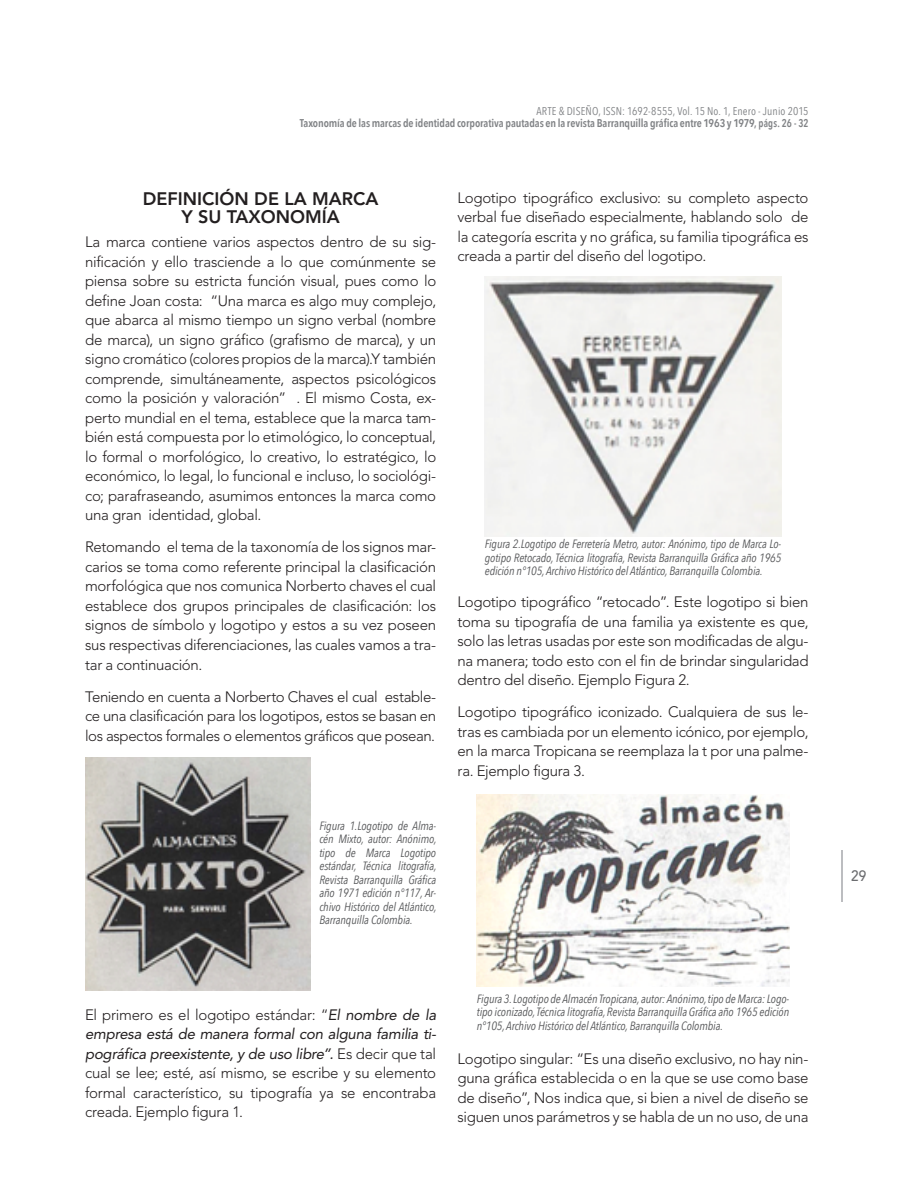
<style>
.page{position:relative;width:915px;height:1191px;background:#fff}
.page>*{position:absolute;margin:0;border:0;box-sizing:border-box;transform-origin:0 0}
.Subtítulos{font:800 18px "Avenir LT Std";color:#231f20}
.General{font:300 15px/19.5px "Avenir LT Std";letter-spacing:-.02em;color:#231f20;text-align:justify}
.t1{font:500 15px "Avenir LT Std";color:#6c6d70;scale:.9 1}
.Pie_de_foto{font:italic 12px/13.5px "Avenir Next Condensed";letter-spacing:-.01em;color:#57585a;text-align:justify}
.t2{font:600 11.25px "Avenir Next Condensed";letter-spacing:-.01em;color:#808285}
.t3{font:11.25px "Avenir Next Condensed";letter-spacing:.01em;color:#808285}
.s1{font-weight:400;font-style:italic}
</style>
<div class="page">
<hr style="left:840px;top:850px;width:2px;height:51px;background:#bcbdc0">
<img style="left:85px;top:757px;width:226px;height:233px">
<img style="left:484px;top:276px;width:297px;height:260px">
<img style="left:476px;top:794px;width:313px;height:192px">
<p class="t3" style="left:536px;top:102px;width:273px">ARTE &amp; DISEÑO, ISSN: 1692-8555, Vol. 15 No. 1, Enero - Junio 2015</p>
<p class="t2" style="left:299px;top:114px;width:510px">Taxonomía de las marcas de identidad corporativa pautadas en la revista Barranquilla gráfica entre 1963 y 1979, págs. 26 - 32</p>
<p class="Subtítulos" style="left:143px;top:188px;width:237px">DEFINICIÓN DE LA MARCA</p>
<p class="Subtítulos" style="left:181px;top:206px;width:160px">Y SU TAXONOMÍA</p>
<p class="General" style="left:85px;top:232px;width:352px">La marca contiene varios aspectos dentro de su sig&shy;nificación y ello trasciende a lo que comúnmente se piensa sobre su estricta función visual, pues como lo define Joan costa: “Una marca es algo muy complejo, que abarca al mismo tiempo un signo verbal (nombre de marca), un signo gráfico (grafismo de marca), y un signo cromático (colores propios de la marca).Y también comprende, simultáneamente, aspectos psicológicos como la posición y valoración” . El mismo Costa, ex&shy;perto mundial en el tema, establece que la marca tam&shy;bién está compuesta por lo etimológico, lo conceptual, lo formal o morfológico, lo creativo, lo estratégico, lo económico, lo legal, lo funcional e incluso, lo sociológi&shy;co; parafraseando, asumimos entonces la marca como una gran identidad, global.</p>
<p class="General" style="left:85px;top:537px;width:352px">Retomando el tema de la taxonomía de los signos mar&shy;carios se toma como referente principal la clasificación morfológica que nos comunica Norberto chaves el cual establece dos grupos principales de clasificación: los signos de símbolo y logotipo y estos a su vez poseen sus respectivas diferenciaciones, las cuales vamos a tra&shy;tar a continuación.</p>
<p class="General" style="left:85px;top:687px;width:352px">Teniendo en cuenta a Norberto Chaves el cual estable&shy;ce una clasificación para los logotipos, estos se basan en los aspectos formales o elementos gráficos que posean.</p>
<p class="Pie_de_foto" style="left:319px;top:818px;width:119px">Figura 1.Logotipo de Alma&shy;cén Mixto, autor: Anónimo, tipo de Marca Logotipo estándar, Técnica litografía, Revista Barranquilla Gráfica año 1971 edición n°117, Ar&shy;chivo Histórico del Atlántico, Barranquilla Colombia.</p>
<p class="General" style="left:457px;top:188px;width:352px">Logotipo tipográfico exclusivo: su completo aspecto verbal fue diseñado especialmente, hablando solo de la categoría escrita y no gráfica, su familia tipográfica es creada a partir del diseño del logotipo.</p>
<p class="Pie_de_foto" style="left:484px;top:537px;width:298px">Figura 2.Logotipo de Ferretería Metro, autor: Anónimo, tipo de Marca Lo&shy;gotipo Retocado, Técnica litografía, Revista Barranquilla Gráfica año 1965 edición n°105, Archivo Histórico del Atlántico, Barranquilla Colombia.</p>
<p class="General" style="left:457px;top:592px;width:352px">Logotipo tipográfico “retocado”. Este logotipo si bien toma su tipografía de una familia ya existente es que, solo las letras usadas por este son modificadas de algu&shy;na manera; todo esto con el fin de brindar singularidad dentro del diseño. Ejemplo Figura 2.</p>
<p class="General" style="left:457px;top:702px;width:352px">Logotipo tipográfico iconizado. Cualquiera de sus le&shy;tras es cambiada por un elemento icónico, por ejemplo, en la marca Tropicana se reemplaza la t por una palme&shy;ra. Ejemplo figura 3.</p>
<p class="General" style="left:85px;top:1005px;width:352px">El primero es el logotipo estándar: “<span class="s1">El nombre de la empresa está de manera formal con alguna familia ti&shy;pográfica preexistente, y de uso libre”.</span> Es decir que tal cual se lee; esté, así mismo, se escribe y su elemento formal característico, su tipografía ya se encontraba creada. Ejemplo figura 1.</p>
<p class="Pie_de_foto" style="left:476px;top:991px;width:314px">Figura 3. Logotipo de Almacén Tropicana, autor: Anónimo, tipo de Marca: Logo&shy;tipo iconizado, Técnica litografía, Revista Barranquilla Gráfica año 1965 edición n°105, Archivo Histórico del Atlántico, Barranquilla Colombia.</p>
<p class="General" style="left:457px;top:1049px;width:352px">Logotipo singular: “Es una diseño exclusivo, no hay nin&shy;guna gráfica establecida o en la que se use como base de diseño”, Nos indica que, si bien a nivel de diseño se siguen unos parámetros y se habla de un no uso, de una</p>
<p class="t1" style="left:850px;top:867px;width:18px">29</p>
</div>
